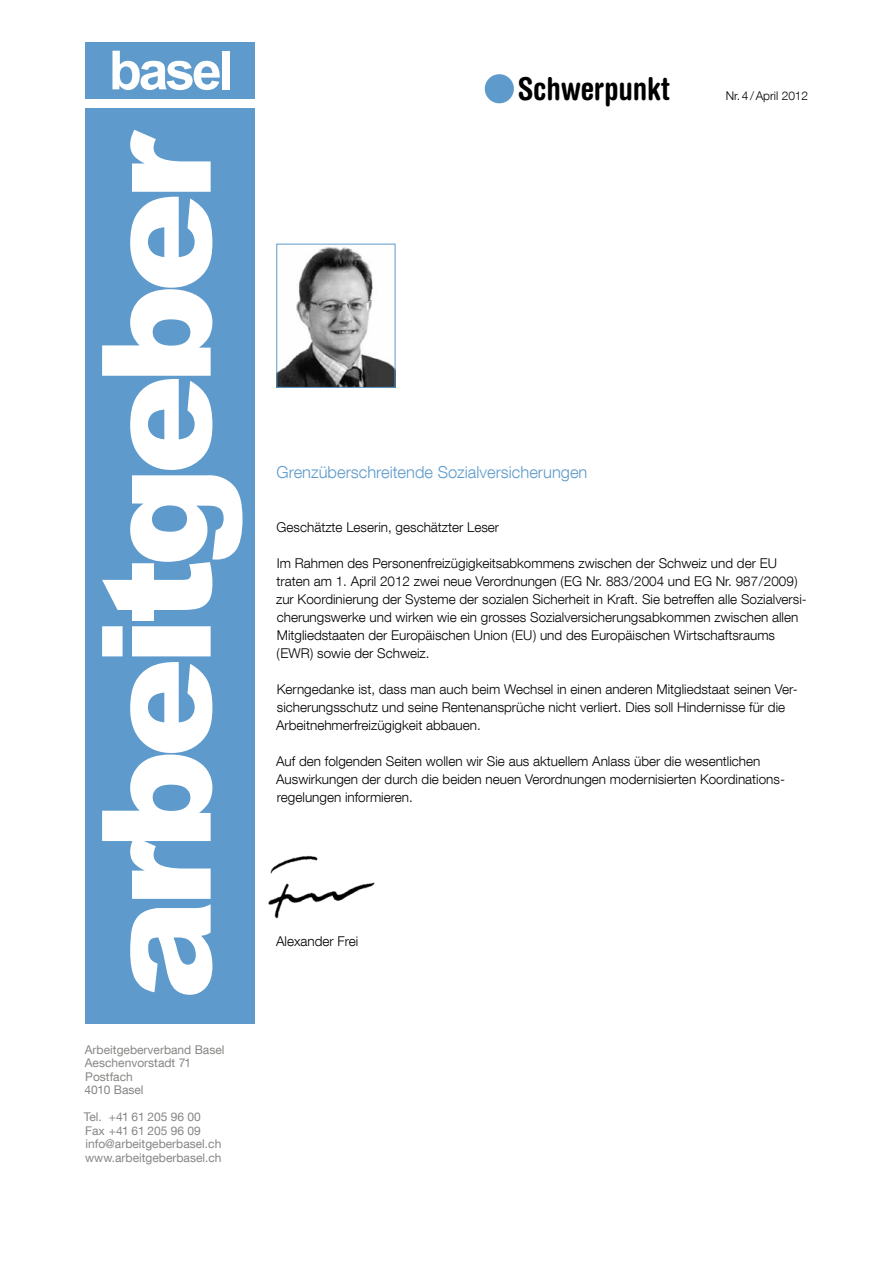
<style>
.page{position:relative;width:893px;height:1263px;background:#fff}
.page>*{position:absolute;margin:0;border:0;box-sizing:border-box;transform-origin:0 0}
.t1{font:700 condensed 31.5px "Helvetica Rounded LT Std";letter-spacing:-.005em;color:#000}
.t2{font:300 16.5px "Helvetica Neue LT Com";color:#5e9bcc}
.t3{font:300 13.5px/18px "Helvetica Neue LT Com";color:#000}
.t4{font:12px/13.5px "Helvetica Neue LT Com";color:#888684}
.t5{font:300 12px "Helvetica Neue LT Com";color:#000}
</style>
<div class="page">
<img style="left:268px;top:855px;width:107px;height:64px">
<img style="left:278px;top:247px;width:115px;height:139px">
<div style="left:276px;top:244px;width:119px;height:144px;border:1px solid #5e9bcc"></div>
<div style="left:85px;top:108px;width:170px;height:916px;background:#5e9bcc"></div>
<div style="left:85px;top:43px;width:170px;height:56px;background:#5e9bcc"></div>
<svg style="left:112px;top:51px;width:108px;height:39px"></svg>
<div style="left:222px;top:51px;width:8px;height:38px;background:#fff"></div>
<svg style="left:102px;top:662px;width:110px;height:333px"></svg>
<svg style="left:102px;top:130px;width:140px;height:526px"></svg>
<div style="left:485px;top:74px;width:29px;height:29px;background:#5e9bcc;border-radius:50%"></div>
<h1 class="t1" style="left:518px;top:69px;width:153px">Schwerpunkt</h1>
<p class="t5" style="left:726px;top:88px;width:84px">Nr.4 /April 2012</p>
<p class="t2" style="left:277px;top:462px;width:312px">Grenzüberschreitende Sozialversicherungen</p>
<p class="t3" style="left:277px;top:518px;width:224px">Geschätzte Leserin, geschätzter Leser</p>
<p class="t3" style="left:276px;top:554px;width:532px">Im Rahmen des Personenfreizügigkeitsabkommens zwischen der Schweiz und der EU traten am 1. April 2012 zwei neue Verordnungen (EG Nr. 883/2004 und EG Nr. 987/2009) zur Koordinierung der Systeme der sozialen Sicherheit in Kraft. Sie betreffen alle Sozialversi&shy;cherungswerke und wirken wie ein grosses Sozialversicherungsabkommen zwischen allen Mitgliedstaaten der Europäischen Union (EU) und des Europäischen Wirtschaftsraums (EWR) sowie der Schweiz.</p>
<p class="t3" style="left:276px;top:680px;width:523px">Kerngedanke ist, dass man auch beim Wechsel in einen anderen Mitgliedstaat seinen Ver&shy;sicherungsschutz und seine Rentenansprüche nicht verliert. Dies soll Hindernisse für die<br>Arbeitnehmerfreizügigkeit abbauen.</p>
<p class="t3" style="left:276px;top:752px;width:510px">Auf den folgenden Seiten wollen wir Sie aus aktuellem Anlass über die wesentlichen<br>Auswirkungen der durch die beiden neuen Verordnungen modernisierten Koordinations&shy;regelungen informieren.</p>
<p class="t4" style="left:85px;top:1042px;width:141px">Arbeitgeberverband Basel<br>Aeschenvorstadt 71<br>Postfach<br>4010 Basel</p>
<p class="t4" style="left:84px;top:1110px;width:139px">Tel. +41 61 205 96 00<br>Fax +41 61 205 96 09 info@arbeitgeberbasel.ch www.arbeitgeberbasel.ch</p>
<p class="t3" style="left:276px;top:932px;width:84px">Alexander Frei</p>
</div>
